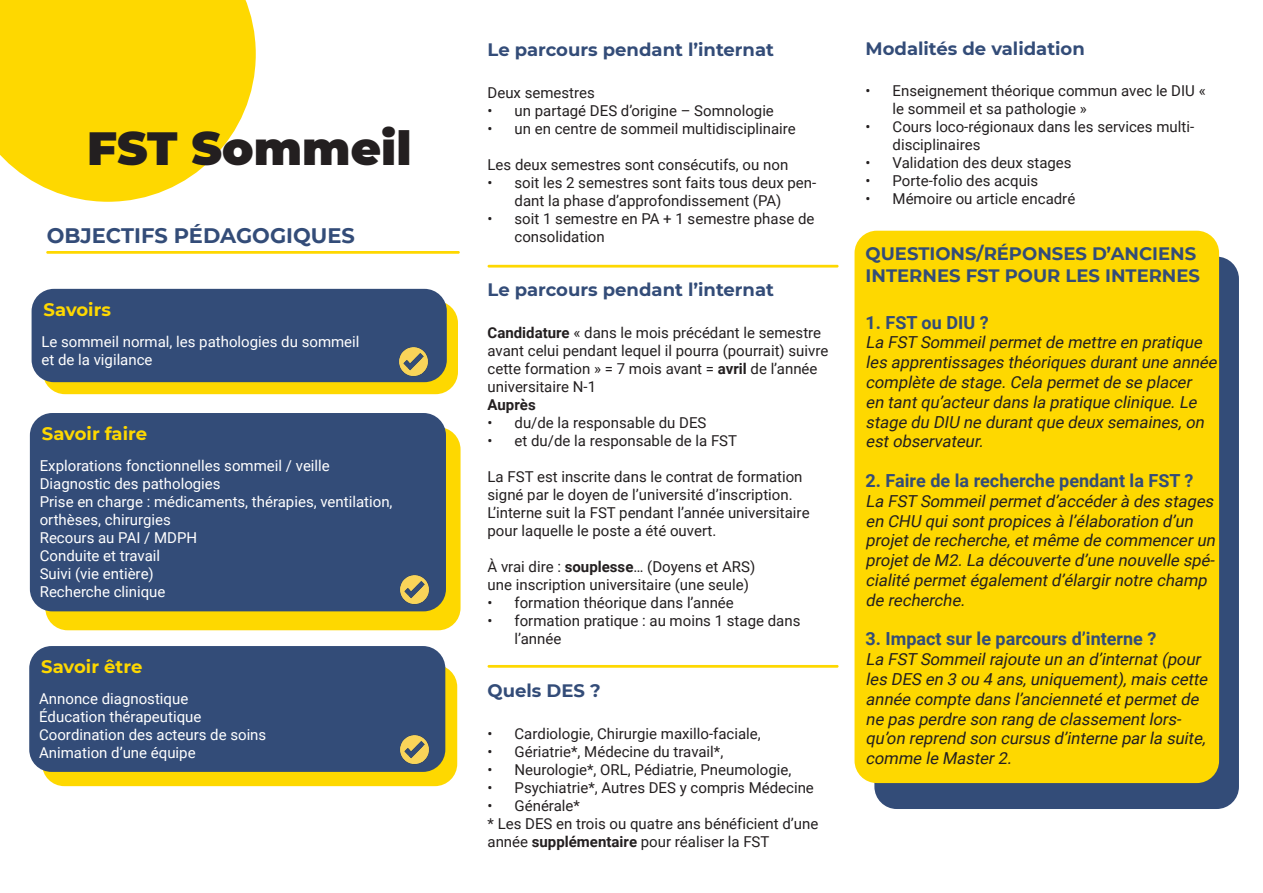
<style>
.page{position:relative;width:1263px;height:893px;background:#fff}
.page>*{position:absolute;margin:0;border:0;box-sizing:border-box;transform-origin:0 0}
.t1{font:900 46.5px "Montserrat";color:#231f20}
.t2{font:700 21px "Montserrat";color:#334c78}
.t3{font:700 18px "Montserrat";color:#334c78}
.t4{font:700 18px "Roboto";color:#334c78}
.t5{font:700 18px "Montserrat";color:#fed800}
.t6{font:italic 16.5px/19.8px "Roboto";color:#231f20}
.t7{font:15px/18px "Roboto";color:#231f20}
.t8{font:15px/18px "Roboto";color:#fff}
.t9{font:700 15px "Roboto";color:#231f20}
.s1{font-weight:700}
</style>
<div class="page">
<div style="left:874px;top:257px;width:365px;height:552px;background:#334c78;border-radius:22px"></div>
<div style="left:854px;top:231px;width:365px;height:552px;background:#fed800;border-radius:22px"></div>
<svg style="left:0;top:0;width:256px;height:202px;background:#fedc1f"></svg>
<div style="left:42px;top:665px;width:415px;height:121px;background:#fed800;border-radius:22px"></div>
<div style="left:45px;top:427px;width:415px;height:203px;background:#fed800;border-radius:22px"></div>
<div style="left:43px;top:301px;width:415px;height:93px;background:#fed800;border-radius:22px"></div>
<div style="left:32px;top:289px;width:415px;height:93px;background:#334c78;border-radius:22px"></div>
<div style="left:30px;top:413px;width:416px;height:198px;background:#334c78;border-radius:22px"></div>
<div style="left:29px;top:646px;width:416px;height:126px;background:#334c78;border-radius:22px"></div>
<img style="left:399px;top:347px;width:30px;height:29px">
<img style="left:400px;top:575px;width:29px;height:30px">
<img style="left:400px;top:735px;width:29px;height:29px">
<hr style="left:46px;top:251px;width:414px;height:3px;background:#fed800">
<hr style="left:487px;top:265px;width:351px;height:3px;background:#fed800">
<hr style="left:487px;top:665px;width:351px;height:3px;background:#fed800">
<p class="t1" style="left:87px;top:114px;width:326px">FST Sommeil</p>
<p class="t2" style="left:47px;top:220px;width:310px">OBJECTIFS PÉDAGOGIQUES</p>
<p class="t5" style="left:44px;top:297px;width:69px">Savoirs</p>
<p class="t8" style="left:41px;top:332px;width:320px">Le sommeil normal, les pathologies du sommeil</p>
<p class="t8" style="left:41px;top:350px;width:113px">et de la vigilance</p>
<p class="t5" style="left:42px;top:421px;width:107px">Savoir faire</p>
<p class="t8" style="left:40px;top:456px;width:292px">Explorations fonctionnelles sommeil / veille</p>
<p class="t8" style="left:40px;top:474px;width:182px">Diagnostic des pathologies</p>
<p class="t8" style="left:40px;top:492px;width:354px">Prise en charge : médicaments, thérapies, ventilation, orthèses, chirurgies</p>
<p class="t8" style="left:40px;top:528px;width:159px">Recours au PAI / MDPH</p>
<p class="t8" style="left:40px;top:546px;width:122px">Conduite et travail</p>
<p class="t8" style="left:40px;top:564px;width:116px">Suivi (vie entière)</p>
<p class="t8" style="left:40px;top:582px;width:127px">Recherche clinique</p>
<p class="t5" style="left:41px;top:654px;width:103px">Savoir être</p>
<p class="t8" style="left:39px;top:689px;width:151px">Annonce diagnostique</p>
<p class="t8" style="left:39px;top:707px;width:164px">Éducation thérapeutique</p>
<p class="t8" style="left:39px;top:725px;width:229px">Coordination des acteurs de soins</p>
<p class="t8" style="left:39px;top:743px;width:158px">Animation d’une équipe</p>
<p class="t3" style="left:487px;top:37px;width:288px">Le parcours pendant l’internat</p>
<p class="t7" style="left:487px;top:83px;width:109px">Deux semestres</p>
<p class="t7" style="left:487px;top:101px;width:288px">• un partagé DES d’origine – Somnologie</p>
<p class="t7" style="left:487px;top:119px;width:310px">• un en centre de sommeil multidisciplinaire</p>
<p class="t7" style="left:487px;top:155px;width:302px">Les deux semestres sont consécutifs, ou non</p>
<p class="t7" style="left:487px;top:173px;width:330px;text-align:center">• soit les 2 semestres sont faits tous deux pen&shy;dant la phase d’approfondissement (PA)</p>
<p class="t7" style="left:514px;top:209px;width:301px;text-indent:-27px">• soit 1 semestre en PA + 1 semestre phase de consolidation</p>
<p class="t3" style="left:487px;top:277px;width:288px">Le parcours pendant l’internat</p>
<p class="t7" style="left:487px;top:323px;width:342px"><span class="s1">Candidature</span> « dans le mois précédant le semestre avant celui pendant lequel il pourra (pourrait) suivre cette formation » = 7 mois avant = <span class="s1">avril</span> de l’année universitaire N-1</p>
<p class="t9" style="left:487px;top:394px;width:50px">Auprès</p>
<p class="t7" style="left:487px;top:413px;width:220px">• du/de la responsable du DES</p>
<p class="t7" style="left:487px;top:431px;width:251px">• et du/de la responsable de la FST</p>
<p class="t7" style="left:487px;top:467px;width:317px">La FST est inscrite dans le contrat de formation</p>
<p class="t7" style="left:487px;top:485px;width:307px">signé par le doyen de l’université d’inscription.</p>
<p class="t7" style="left:487px;top:503px;width:324px">L’interne suit la FST pendant l’année universitaire pour laquelle le poste a été ouvert.</p>
<p class="t7" style="left:487px;top:557px;width:269px">À vrai dire : <span class="s1">souplesse</span>… (Doyens et ARS)</p>
<p class="t7" style="left:487px;top:575px;width:263px">une inscription universitaire (une seule)</p>
<p class="t7" style="left:487px;top:593px;width:248px">• formation théorique dans l’année</p>
<p class="t7" style="left:514px;top:611px;width:287px;text-indent:-27px">• formation pratique : au moins 1 stage dans l’année</p>
<p class="t3" style="left:487px;top:677px;width:115px">Quels DES ?</p>
<p class="t7" style="left:487px;top:724px;width:275px">• Cardiologie, Chirurgie maxillo-faciale,</p>
<p class="t7" style="left:487px;top:742px;width:237px">• Gériatrie*, Médecine du travail*,</p>
<p class="t7" style="left:487px;top:760px;width:305px">• Neurologie*, ORL, Pédiatrie, Pneumologie,</p>
<p class="t7" style="left:487px;top:778px;width:328px">• Psychiatrie*, Autres DES y compris Médecine</p>
<p class="t7" style="left:487px;top:796px;width:94px">• Générale*</p>
<p class="t7" style="left:487px;top:814px;width:332px">* Les DES en trois ou quatre ans bénéficient d’une année <span class="s1">supplémentaire</span> pour réaliser la FST</p>
<p class="t3" style="left:865px;top:35px;width:221px">Modalités de validation</p>
<p class="t7" style="left:892px;top:82px;width:315px;text-indent:-27px">• Enseignement théorique commun avec le DIU « le sommeil et sa pathologie »</p>
<p class="t7" style="left:892px;top:118px;width:303px;text-indent:-27px">• Cours loco-régionaux dans les services multi&shy;disciplinaires</p>
<p class="t7" style="left:865px;top:154px;width:207px">• Validation des deux stages</p>
<p class="t7" style="left:865px;top:172px;width:174px">• Porte-folio des acquis</p>
<p class="t7" style="left:865px;top:190px;width:211px">• Mémoire ou article encadré</p>
<p class="t3" style="left:865px;top:241px;width:332px">QUESTIONS/RÉPONSES D’ANCIENS</p>
<p class="t3" style="left:865px;top:263px;width:336px">INTERNES FST POUR LES INTERNES</p>
<p class="t4" style="left:865px;top:310px;width:125px">1. FST ou DIU ?</p>
<p class="t6" style="left:865px;top:332px;width:356px">La FST Sommeilpermetde mettre en pratique les apprentissages théoriques durantune année complète de stage.Cela permetde se placer en tantqu’acteurdans la pratique clinique.Le stage du DIU ne durantque deux semaines,on estobservateur.</p>
<p class="t4" style="left:865px;top:468px;width:329px">2. Faire de la recherche pendant la FST ?</p>
<p class="t6" style="left:865px;top:490px;width:355px">La FST Sommeilpermetd’accéderà des stages en CHU quisontpropices à l’élaboration d’un projetde recherche,etmême de commencerun projetde M2.La découverte d’une nouvelle spé&shy;cialité permetégalementd’élargirnotre champ de recherche.</p>
<p class="t4" style="left:865px;top:626px;width:292px">3. Impact sur le parcours d’interne ?</p>
<p class="t6" style="left:865px;top:649px;width:347px">La FST Sommeilrajoute un an d’internat(pour les DES en 3 ou 4 ans,uniquement),mais cette année compte dans l’ancienneté etpermetde ne pas perdre son rang de classementlors&shy;qu’on reprend son cursus d’interne parla suite, comme le Master2.</p>
</div>
